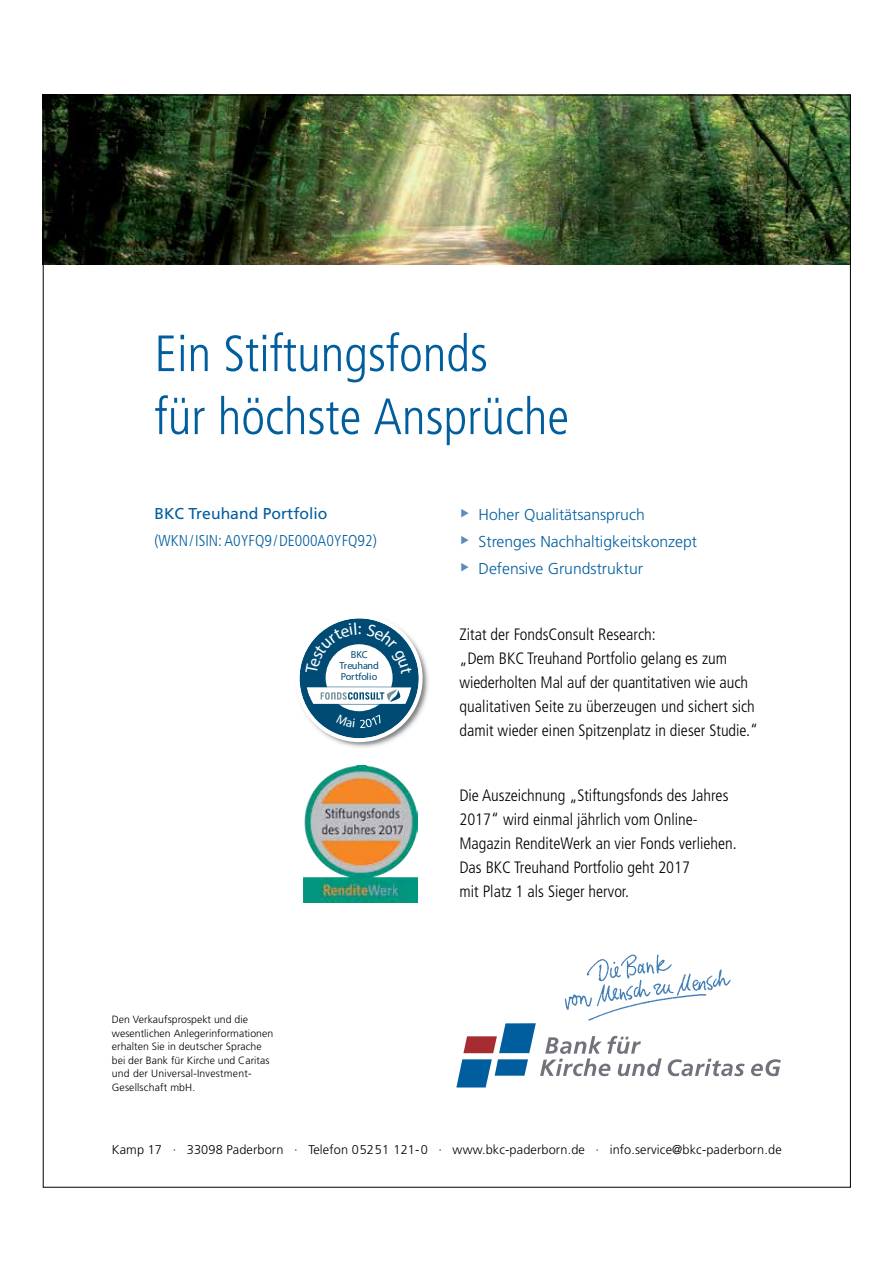
<style>
.page{position:relative;width:893px;height:1263px;background:#fff}
.page>*{position:absolute;margin:0;border:0;box-sizing:border-box;transform-origin:0 0}
.t1{font:300 condensed 51px/63px "Frutiger";color:#005e9e}
.t2{font:300 condensed 16.5px/24px "Frutiger";color:#000}
.t3{font:300 15.75px/27px "Frutiger";color:#005e9e}
.t4{font:300 condensed 15.75px "Frutiger";color:#005e9e}
.t5{font:15.75px "Frutiger";color:#005e9e}
.t6{font:300 12.75px "Frutiger";letter-spacing:.01em;color:#000}
.t7{font:300 10.5px/13.5px "Frutiger";letter-spacing:.005em;color:#000}
.t8{font:600 10.2px/10.8px "Graublau Sans";letter-spacing:-.015em;color:#004b74;text-align:center}
</style>
<div class="page">
<img style="left:45px;top:97px;width:804px;height:168px">
<img style="left:337px;top:656px;width:92px;height:92px">
<img style="left:304px;top:765px;width:114px;height:138px">
<svg style="left:456px;top:1023px;width:206px;height:64px"></svg>
<svg style="left:668px;top:1059px;width:77px;height:17px"></svg>
<svg style="left:751px;top:1059px;width:30px;height:17px"></svg>
<img style="left:551px;top:954px;width:180px;height:76px">
<svg style="left:299px;top:618px;width:124px;height:124px"></svg>
<h1 class="t1" style="left:154px;top:323px;width:416px">Ein Stiftungsfonds<br>für höchste Ansprüche</h1>
<p class="t5" style="left:154px;top:505px;width:174px">BKC Treuhand Portfolio</p>
<p class="t4" style="left:154px;top:532px;width:224px">(WKN/ISIN: A0YFQ9/DE000A0YFQ92)</p>
<p class="t8" style="left:339px;top:649px;width:41px">BKC<br>Treuhand<br>Portfolio</p>
<p class="t7" style="left:112px;top:1013px;width:163px">Den Verkaufsprospekt und die wesentlichen Anlegerinformationen erhalten Sie in deutscher Sprache bei der Bank für Kirche und Caritas und der Universal-Investment-<br>Gesellschaft mbH.</p>
<p class="t3" style="left:479px;top:501px;width:220px">Hoher Qualitätsanspruch<br>Strenges Nachhaltigkeitskonzept<br>Defensive Grundstruktur</p>
<p class="t2" style="left:459px;top:623px;width:300px">Zitat der FondsConsult Research:<br>„Dem BKC Treuhand Portfolio gelang es zum wiederholten Mal auf der quantitativen wie auch qualitativen Seite zu überzeugen und sichert sich damit wieder einen Spitzenplatz in dieser Studie.“</p>
<p class="t2" style="left:459px;top:784px;width:279px">Die Auszeichnung „Stiftungsfonds des Jahres 2017“ wird einmal jährlich vom Online-Magazin RenditeWerk an vier Fonds verliehen.<br>Das BKC Treuhand Portfolio geht 2017<br>mit Platz 1 als Sieger hervor.</p>
<p class="t6" style="left:112px;top:1142px;width:671px">Kamp 17 · 33098 Paderborn · Telefon 05251 121-0 · www.bkc-paderborn.de · info.service@bkc-paderborn.de</p>
</div>
